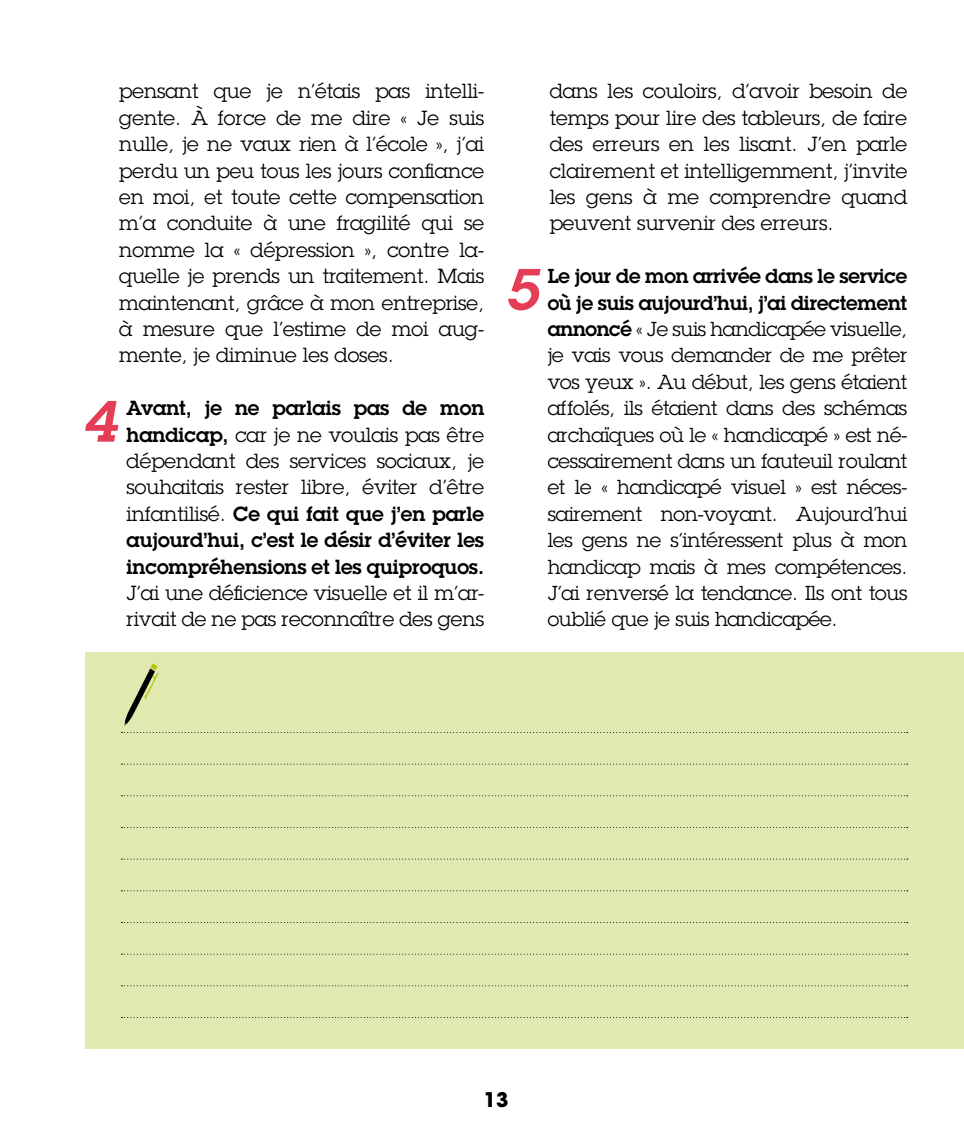
<style>
.page{position:relative;width:964px;height:1134px;background:#fff}
.page>*{position:absolute;margin:0;border:0;box-sizing:border-box;transform-origin:0 0}
.t1{font:italic 600 57px "Lubalin Graph";color:#e63d56}
.t2{font:20px/26.4px "Lubalin Graph";color:#000;text-align:justify}
.t3{font:600 20px/26.4px "Lubalin Graph";color:#000;text-align:justify}
.t4{font:700 20px "ITC Avant Garde Std";color:#000}
.t5{font:19.8px/26.4px "Lubalin Graph";letter-spacing:-.01em;color:#000;text-align:justify}
.s1{font-weight:400}
.s2{font-weight:600}
</style>
<div class="page">
<div style="left:85px;top:653px;width:879px;height:396px;background:#e2e9b0"></div>
<svg style="left:121px;top:732px;width:787px;height:1px"></svg>
<svg style="left:121px;top:827px;width:787px;height:1px"></svg>
<svg style="left:121px;top:890px;width:787px;height:1px"></svg>
<svg style="left:121px;top:795px;width:787px;height:1px"></svg>
<svg style="left:121px;top:954px;width:787px;height:1px"></svg>
<svg style="left:121px;top:1017px;width:787px;height:1px"></svg>
<svg style="left:121px;top:859px;width:787px;height:1px"></svg>
<svg style="left:121px;top:764px;width:787px;height:1px"></svg>
<svg style="left:121px;top:922px;width:787px;height:1px"></svg>
<svg style="left:121px;top:985px;width:787px;height:1px"></svg>
<svg style="left:124px;top:663px;width:34px;height:63px"></svg>
<p class="t2" style="left:119px;top:78px;width:366px">pensant que je n’étais pas intelli&shy;gente. À force de me dire « Je suis nulle, je ne vaux rien à l’école », j’ai perdu un peu tous les jours confiance en moi, et toute cette compensation m’a conduite à une fragilité qui se nomme la « dépression », contre la&shy;quelle je prends un traitement. Mais maintenant, grâce à mon entreprise, à mesure que l’estime de moi aug&shy;mente, je diminue les doses.</p>
<h1 class="t1" style="left:83px;top:384px;width:35px">4</h1>
<p class="t3" style="left:127px;top:395px;width:359px">Avant, je ne parlais pas de mon handicap, <span class="s1">car je ne voulais pas être dépendant des services sociaux, je souhaitais rester libre, éviter d’être infantilisé.</span> Ce qui fait que j’en parle aujourd’hui, c’est le désir d’éviter les incompréhensions et les quiproquos.</p>
<p class="t2" style="left:127px;top:579px;width:359px">J’ai une déficience visuelle et il m’ar&shy;rivait de ne pas reconnaître des gens</p>
<p class="t2" style="left:550px;top:78px;width:359px">dans les couloirs, d’avoir besoin de temps pour lire des tableurs, de faire des erreurs en les lisant. J’en parle clairement et intelligemment, j’invite les gens à me comprendre quand peuvent survenir des erreurs.</p>
<h1 class="t1" style="left:505px;top:252px;width:35px">5</h1>
<p class="t5" style="left:548px;top:263px;width:361px"><span class="s2">Le jour de mon arrivée dans le service où je suis aujourd’hui, j’ai directement annoncé</span> « Je suis handicapée visuelle, je vais vous demander de me prêter vos yeux ». Au début, les gens étaient affolés, ils étaient dans des schémas archaïques où le « handicapé » est né&shy;cessairement dans un fauteuil roulant et le « handicapé visuel » est néces&shy;sairement non-voyant. Aujourd’hui les gens ne s’intéressent plus à mon handicap mais à mes compétences.<br>J’ai renversé la tendance. Ils ont tous oublié que je suis handicapée.</p>
<p class="t4" style="left:484px;top:1086px;width:26px">13</p>
</div>
